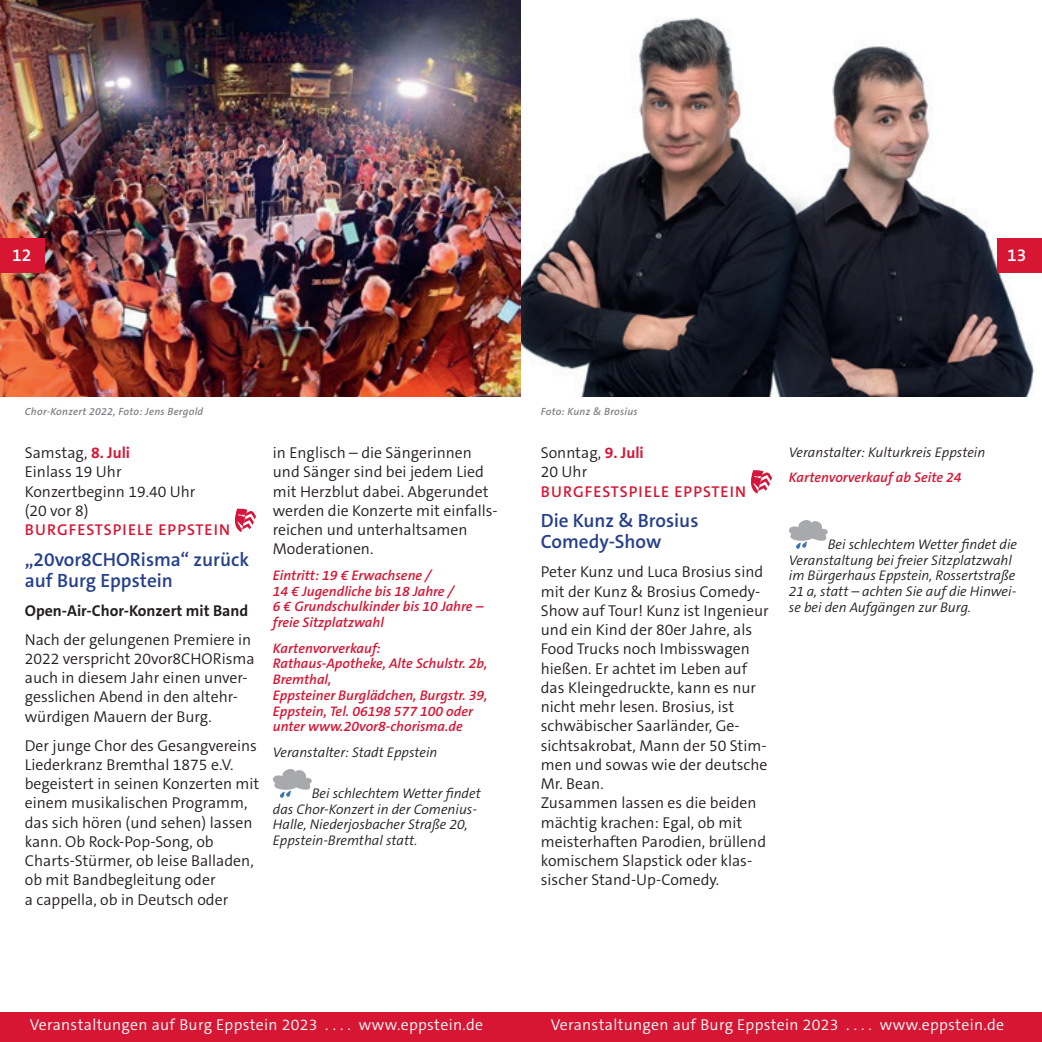
<style>
.page{position:relative;width:1042px;height:1042px;background:#fff}
.page>*{position:absolute;margin:0;border:0;box-sizing:border-box;transform-origin:0 0}
.t1{font:600 19.25px/21px "The Sans C5";color:#253f8e}
.t2{font:600 17.5px "The Sans C5";color:#fff}
.t3{font:300 15.75px/19.2px "The Sans C5";color:#231f20}
.t4{font:300 15.75px "The Sans C5";letter-spacing:.02em;color:#fff}
.t5{font:600 15.75px "The Sans C5";letter-spacing:.07em;color:#d71634}
.t6{font:700 15.75px "The Sans C5";color:#231f20}
.t7{font:italic 300 14px/15.8px "The Sans C5";color:#231f20}
.t8{font:italic 600 14px/15.8px "The Sans C5";color:#d71634}
.t9{font:italic 600 10.5px "The Sans C5";letter-spacing:.025em;color:#808285}
.s1{font-weight:700;color:#d71634}
</style>
<div class="page">
<img style="left:0;top:0;width:521px;height:397px">
<img style="left:521px;top:17px;width:514px;height:380px">
<div style="left:0;top:238px;width:45px;height:35px;background:#d71634"></div>
<div style="left:997px;top:238px;width:45px;height:35px;background:#d71634"></div>
<div style="left:0;top:1012px;width:521px;height:30px;background:#d71634"></div>
<div style="left:521px;top:1012px;width:521px;height:30px;background:#d71634"></div>
<svg style="left:235px;top:508px;width:21px;height:24px"></svg>
<svg style="left:751px;top:470px;width:21px;height:24px"></svg>
<svg style="left:273px;top:769px;width:39px;height:29px"></svg>
<svg style="left:789px;top:520px;width:39px;height:29px"></svg>
<p class="t2" style="left:12px;top:244px;width:21px">12</p>
<p class="t2" style="left:1007px;top:244px;width:21px">13</p>
<p class="t9" style="left:25px;top:404px;width:180px">Chor-Konzert 2022, Foto: Jens Bergold</p>
<p class="t9" style="left:541px;top:404px;width:98px">Foto: Kunz &amp; Brosius</p>
<p class="t3" style="left:25px;top:443px;width:172px">Samstag, <span class="s1">8. Juli<br></span>Einlass 19 Uhr<br>Konzertbeginn 19.40 Uhr (20 vor 8)</p>
<p class="t5" style="left:25px;top:520px;width:207px">BURGFESTSPIELE EPPSTEIN</p>
<p class="t1" style="left:25px;top:549px;width:226px">„20vor8CHORisma“ zurück auf Burg Eppstein</p>
<p class="t6" style="left:25px;top:600px;width:225px">Open-Air-Chor-Konzert mit Band</p>
<p class="t3" style="left:25px;top:630px;width:231px">Nach der gelungenen Premiere in<br>2022 verspricht 20vor8CHORisma auch in diesem Jahr einen unver&shy;gesslichen Abend in den altehr&shy;würdigen Mauern der Burg.</p>
<p class="t3" style="left:25px;top:736px;width:236px">Der junge Chor des Gesangvereins<br>Liederkranz Bremthal 1875 e.V. begeistert in seinen Konzerten mit einem musikalischen Programm, das sich hören (und sehen) lassen kann. Ob Rock-Pop-Song, ob<br>Charts-Stürmer, ob leise Balladen, ob mit Bandbegleitung oder<br>a cappella, ob in Deutsch oder</p>
<p class="t3" style="left:273px;top:443px;width:226px">in Englisch – die Sängerinnen und Sänger sind bei jedem Lied mit Herzblut dabei. Abgerundet werden die Konzerte mit einfalls&shy;reichen und unterhaltsamen<br>Moderationen.</p>
<p class="t8" style="left:273px;top:567px;width:212px">Eintritt: 19 € Erwachsene /<br>14 € Jugendliche bis 18 Jahre /<br>6 € Grundschulkinder bis 10 Jahre – freie Sitzplatzwahl</p>
<p class="t8" style="left:273px;top:640px;width:216px">Kartenvorverkauf:<br>Rathaus-Apotheke, Alte Schulstr. 2b,<br>Bremthal,<br>Eppsteiner Burglädchen, Burgstr. 39,<br>Eppstein, Tel. 06198 577 100 oder unter www.20vor8-chorisma.de</p>
<p class="t7" style="left:273px;top:744px;width:166px">Veranstalter: Stadt Eppstein</p>
<p class="t7" style="left:273px;top:785px;width:209px;text-indent:39px">Bei schlechtem Wetter findet das Chor-Konzert in der Comenius-<br>Halle, Niederjosbacher Straße 20,<br>Eppstein-Bremthal statt.</p>
<p class="t3" style="left:541px;top:443px;width:104px">Sonntag, <span class="s1">9. Juli<br></span>20 Uhr</p>
<p class="t5" style="left:541px;top:481px;width:207px">BURGFESTSPIELE EPPSTEIN</p>
<p class="t1" style="left:541px;top:510px;width:159px">Die Kunz &amp; Brosius<br>Comedy-Show</p>
<p class="t3" style="left:541px;top:562px;width:229px">Peter Kunz und Luca Brosius sind mit der Kunz &amp; Brosius Comedy-<br>Show auf Tour! Kunz ist Ingenieur und ein Kind der 80er Jahre, als<br>Food Trucks noch Imbisswagen hießen. Er achtet im Leben auf das Kleingedruckte, kann es nur nicht mehr lesen. Brosius, ist schwäbischer Saarländer, Ge&shy;sichtsakrobat, Mann der 50 Stim&shy;men und sowas wie der deutsche<br>Mr. Bean.<br>Zusammen lassen es die beiden mächtig krachen: Egal, ob mit meisterhaften Parodien, brüllend komischem Slapstick oder klas&shy;sischer Stand-Up-Comedy.</p>
<p class="t7" style="left:789px;top:444px;width:198px">Veranstalter: Kulturkreis Eppstein</p>
<p class="t8" style="left:789px;top:470px;width:174px">Kartenvorverkauf ab Seite 24</p>
<p class="t7" style="left:789px;top:536px;width:230px;text-indent:39px">Bei schlechtem Wetter findet die Veranstaltung bei freier Sitzplatzwahl im Bürgerhaus Eppstein, Rossertstraße 21 a, statt – achten Sie auf die Hinwei&shy;se bei den Aufgängen zur Burg.</p>
<p class="t4" style="left:30px;top:1014px;width:455px">Veranstaltungen auf Burg Eppstein 2023 . . . . www.eppstein.de</p>
<p class="t4" style="left:551px;top:1014px;width:455px">Veranstaltungen auf Burg Eppstein 2023 . . . . www.eppstein.de</p>
</div>
